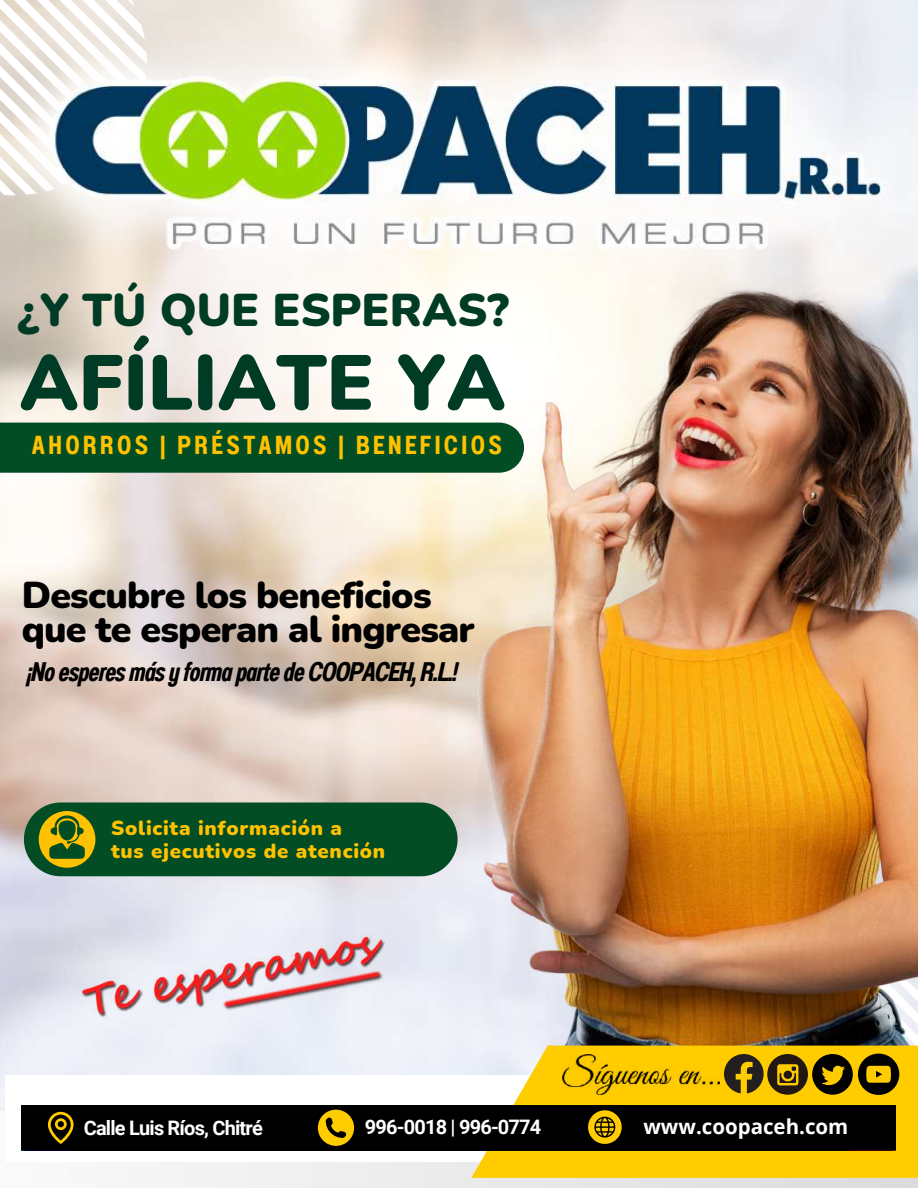
<style>
.page{position:relative;width:918px;height:1188px;background:#fff}
.page>*{position:absolute;margin:0;border:0;box-sizing:border-box;transform-origin:0 0}
.t1{font:900 77.55px "Nunito";color:#003c25}
.t2{font:900 45.9px "Nunito";color:#003c25}
.t3{font:900 37.5px/33.9px "Nunito";letter-spacing:-.02em;color:#000}
.t4{font:26.85px "Anantason Bold Wd 50 It";letter-spacing:-.04em;color:#000}
.t5{font:26.1px "Anantason Bold Wd 50";letter-spacing:.13em;color:#ffc100}
.t6{font:700 20.55px "Open Sans";color:#fff}
.t7{font:900 20.4px/22.8px "Nunito";letter-spacing:.04em;color:#ffc100}
.t8{font:700 19.95px "Roboto";letter-spacing:-.04em;color:#fff}
</style>
<div class="page">
<div style="left:0;top:423px;width:474px;height:50px;background:#024d23"></div>
<svg style="left:0;top:0;width:147px;height:195px"></svg>
<img style="left:14px;top:41px;width:876px;height:256px">
<svg style="left:24px;top:802px;width:434px;height:74px;background:#185828"></svg>
<svg style="left:0;top:1111px;width:918px;height:77px;fill:#f1f1f1"></svg>
<div style="left:5px;top:1075px;width:907px;height:86px;background:#fff"></div>
<img style="left:474px;top:284px;width:444px;height:762px">
<div style="left:548px;top:1046px;width:370px;height:132px;background:#fc0"></div>
<div style="left:74px;top:1105px;width:619px;height:45px;background:#000"></div>
<svg style="left:0;top:1087px;width:74px;height:75px"></svg>
<svg style="left:318px;top:1110px;width:36px;height:36px"></svg>
<svg style="left:471px;top:1046px;width:157px;height:132px"></svg>
<img style="left:563px;top:1055px;width:130px;height:40px">
<svg style="left:693px;top:954px;width:225px;height:234px"></svg>
<img style="left:74px;top:926px;width:325px;height:100px">
<h2 class="t2" style="left:18px;top:280px;width:493px">¿Y TÚ QUE ESPERAS?</h2>
<h1 class="t1" style="left:19px;top:331px;width:488px">AFÍLIATE YA</h1>
<p class="t5" style="left:32px;top:430px;width:471px">AHORROS | PRÉSTAMOS | BENEFICIOS</p>
<h3 class="t3" style="left:22px;top:579px;width:455px">Descubre los beneficios que te esperan al ingresar</h3>
<h3 class="t4" style="left:26px;top:656px;width:432px">¡No esperes más y forma parte de COOPACEH, R.L.!</h3>
<p class="t7" style="left:111px;top:817px;width:276px">Solicita información a<br>tus ejecutivos de atención</p>
<p class="t8" style="left:84px;top:1116px;width:181px">Calle Luis Ríos, Chitré</p>
<p class="t8" style="left:365px;top:1115px;width:178px">996-0018 | 996-0774</p>
<p class="t6" style="left:643px;top:1112px;width:206px">www.coopaceh.com</p>
</div>
